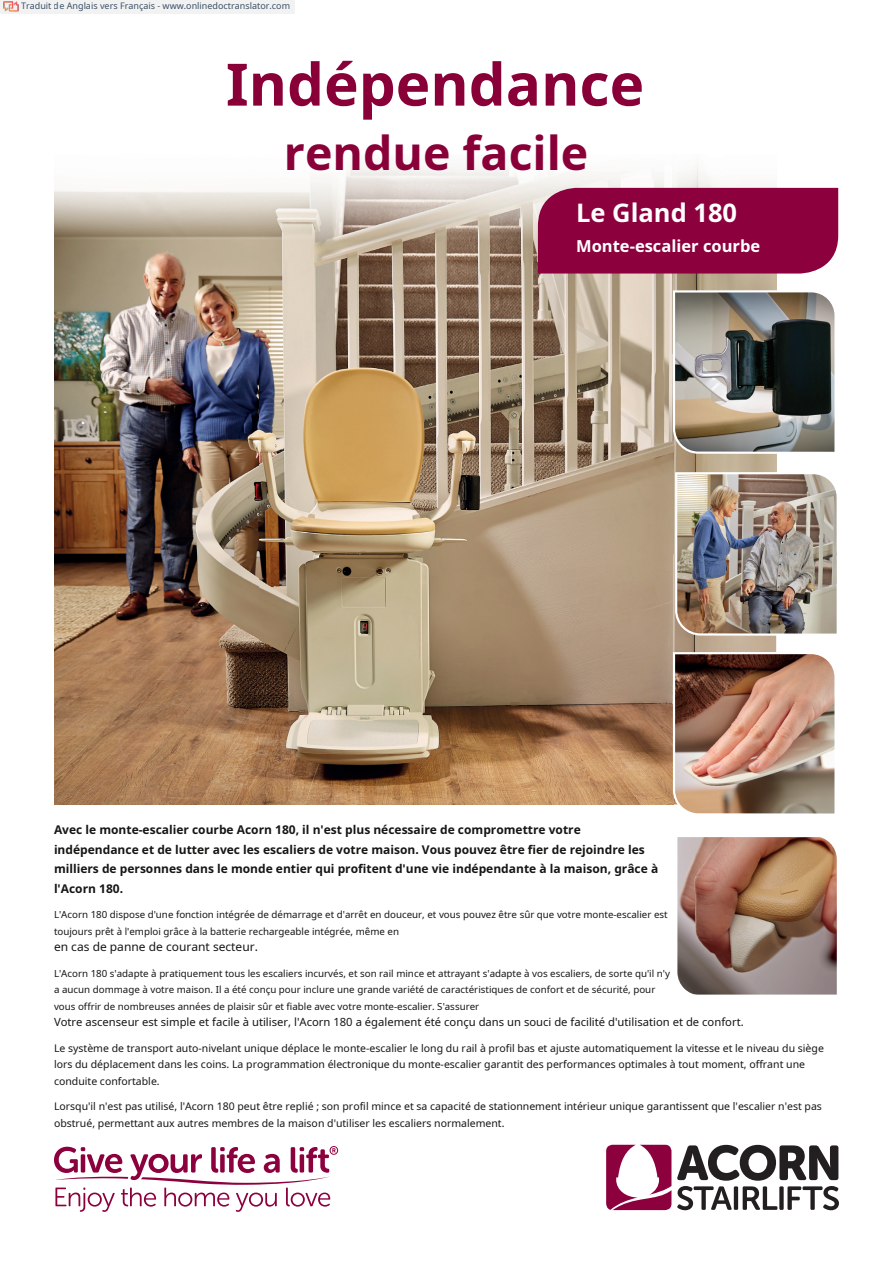
<style>
.page{position:relative;width:893px;height:1263px;background:#fff}
.page>*{position:absolute;margin:0;border:0;box-sizing:border-box;transform-origin:0 0}
.t1{font:700 58.5px "Noto Sans";color:#890039}
.t2{font:700 46.5px "Noto Sans";color:#890039}
.t3{font:700 25.5px "Noto Sans";color:#fff}
.t4{font:700 16.5px "Noto Sans";color:#fff}
.t5{font:700 12px/19.5px "Noto Sans";color:#171615}
.t6{font:12px "Noto Sans";color:#171615}
.t7{font:11.25px "Noto Sans";color:#171615}
.t8{font:10.5px/16.5px "Noto Sans";color:#171615}
.t9{font:9.75px/16.5px "Noto Sans";color:#171615}
.t10{font:9px "Noto Sans";color:rgb(15 43 70/.8)}
</style>
<div class="page">
<img style="left:54px;top:164px;width:722px;height:640px">
<div style="left:538px;top:188px;width:300px;height:86px;background:#8d003e"></div>
<img style="left:675px;top:472px;width:162px;height:164px">
<svg style="left:673px;top:290px;width:162px;height:164px;background:#787770"></svg>
<img style="left:673px;top:652px;width:162px;height:162px">
<img style="left:677px;top:837px;width:160px;height:158px">
<svg style="left:54px;top:1146px;width:284px;height:66px"></svg>
<svg style="left:606px;top:1145px;width:65px;height:65px"></svg>
<svg style="left:677px;top:1145px;width:162px;height:65px"></svg>
<div style="left:0;top:0;width:295px;height:14px;background:#f2f2f2"></div>
<img style="left:4px;top:1px;width:15px;height:11px">
<p class="t10" style="left:21px;top:-1px;width:271px">Traduit de Anglais vers Français - www.onlinedoctranslator.com</p>
<h1 class="t1" style="left:226px;top:43px;width:420px">Indépendance</h1>
<h2 class="t2" style="left:284px;top:121px;width:306px">rendue facile</h2>
<h3 class="t3" style="left:576px;top:195px;width:163px">Le Gland 180</h3>
<h3 class="t4" style="left:576px;top:235px;width:186px">Monte-escalier courbe</h3>
<p class="t5" style="left:54px;top:820px;width:606px">Avec le monte-escalier courbe Acorn 180, il n'est plus nécessaire de compromettre votre indépendance et de lutter avec les escaliers de votre maison. Vous pouvez être fier de rejoindre les milliers de personnes dans le monde entier qui profitent d'une vie indépendante à la maison, grâce à l'Acorn 180.</p>
<p class="t9" style="left:54px;top:906px;width:615px">L'Acorn 180 dispose d'une fonction intégrée de démarrage et d'arrêt en douceur, et vous pouvez être sûr que votre monte-escalier est toujours prêt à l'emploi grâce à la batterie rechargeable intégrée, même en</p>
<p class="t6" style="left:54px;top:938px;width:205px">en cas de panne de courant secteur.</p>
<p class="t9" style="left:54px;top:964px;width:618px">L'Acorn 180 s'adapte à pratiquement tous les escaliers incurvés, et son rail mince et attrayant s'adapte à vos escaliers, de sorte qu'il n'y a aucun dommage à votre maison. Il a été conçu pour inclure une grande variété de caractéristiques de confort et de sécurité, pour vous offrir de nombreuses années de plaisir sûr et fiable avec votre monte-escalier. S'assurer</p>
<p class="t7" style="left:54px;top:1014px;width:691px">Votre ascenseur est simple et facile à utiliser, l'Acorn 180 a également été conçu dans un souci de facilité d'utilisation et de confort.</p>
<p class="t8" style="left:54px;top:1039px;width:771px">Le système de transport auto-nivelant unique déplace le monte-escalier le long du rail à profil bas et ajuste automatiquement la vitesse et le niveau du siège lors du déplacement dans les coins. La programmation électronique du monte-escalier garantit des performances optimales à tout moment, offrant une conduite confortable.</p>
<p class="t8" style="left:54px;top:1098px;width:769px">Lorsqu'il n'est pas utilisé, l'Acorn 180 peut être replié ; son profil mince et sa capacité de stationnement intérieur unique garantissent que l'escalier n'est pas obstrué, permettant aux autres membres de la maison d'utiliser les escaliers normalement.</p>
</div>
